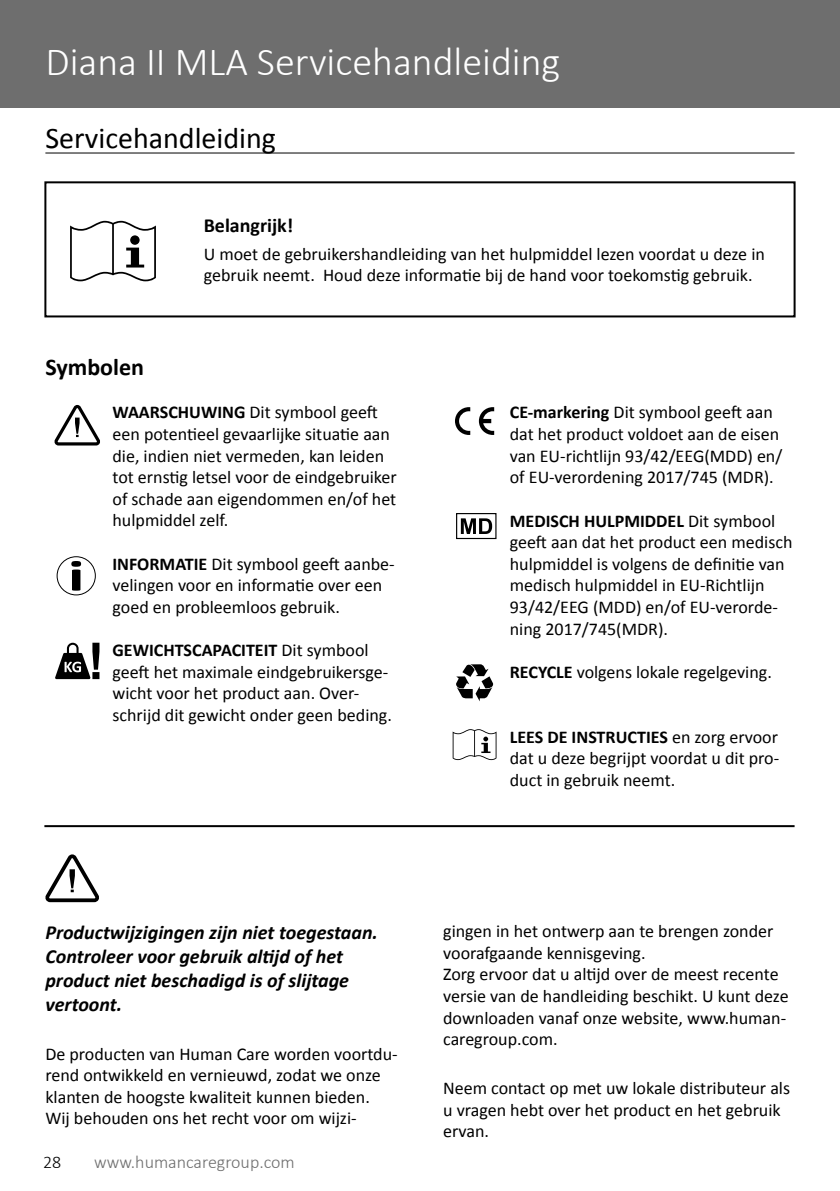
<style>
.page{position:relative;width:840px;height:1191px;background:#fff}
.page>*{position:absolute;margin:0;border:0;box-sizing:border-box;transform-origin:0 0}
.t1{font:300 40px "Calibri";color:#fff}
.t2{font:30px "Calibri";color:#000}
.t3{font:700 24px "Calibri";color:#000}
.t4{font:italic 700 20px/24px "Calibri";color:#000}
.t5{font:700 20px "Calibri";color:#000}
.t6{font:18px/21.6px "Calibri";color:#000}
.t7{font:300 18px "Calibri";color:#6e6e6e}
.t8{font:300 18px "Calibri";color:#000}
.s1{font-weight:700}
</style>
<div class="page">
<div style="left:0;top:0;width:839px;height:108px;background:#6e6e6e"></div>
<div style="left:44px;top:181px;width:751px;height:136px;border:2px solid #000"></div>
<svg style="left:71px;top:561px;width:10px;height:29px"></svg>
<div style="left:57px;top:556px;width:39px;height:39px;border:1px solid #000;border-radius:50%"></div>
<hr style="left:44px;top:825px;width:750px;height:2px;background:#000">
<div style="left:456px;top:513px;width:40px;height:26px;border:1px solid #000"></div>
<svg style="left:460px;top:518px;width:32px;height:16px"></svg>
<svg style="left:70px;top:221px;width:86px;height:60px"></svg>
<div style="left:130px;top:235px;width:9px;height:10px;background:#000;border-radius:50%"></div>
<svg style="left:452px;top:729px;width:44px;height:31px"></svg>
<svg style="left:54px;top:405px;width:46px;height:40px"></svg>
<svg style="left:45px;top:854px;width:54px;height:48px"></svg>
<svg style="left:55px;top:642px;width:44px;height:37px"></svg>
<svg style="left:455px;top:407px;width:15px;height:28px"></svg>
<svg style="left:478px;top:407px;width:16px;height:28px"></svg>
<svg style="left:456px;top:664px;width:37px;height:37px"></svg>
<hr style="left:45px;top:152px;width:749px;height:1px;background:#000">
<h1 class="t1" style="left:45px;top:37px;width:516px">Diana II MLA Servicehandleiding</h1>
<h2 class="t2" style="left:45px;top:117px;width:232px">Servicehandleiding</h2>
<p class="t5" style="left:204px;top:212px;width:91px">Belangrijk!</p>
<p class="t6" style="left:204px;top:242px;width:562px">U moet de gebruikershandleiding van het hulpmiddel lezen voordat u deze in gebruik neemt. Houd deze informatie bij de hand voor toekomstig gebruik.</p>
<h3 class="t3" style="left:45px;top:350px;width:100px">Symbolen</h3>
<p class="t6" style="left:112px;top:401px;width:285px"><span class="s1">WAARSCHUWING</span> Dit symbool geeft een potentieel gevaarlijke situatie aan die, indien niet vermeden, kan leiden tot ernstig letsel voor de eindgebruiker of schade aan eigendommen en/of het hulpmiddel zelf.</p>
<p class="t6" style="left:112px;top:552px;width:283px"><span class="s1">INFORMATIE</span> Dit symbool geeft aanbe&shy;velingen voor en informatie over een goed en probleemloos gebruik.</p>
<p class="t6" style="left:112px;top:639px;width:281px"><span class="s1">GEWICHTSCAPACITEIT</span> Dit symbool geeft het maximale eindgebruikersge&shy;wicht voor het product aan. Over&shy;schrijd dit gewicht onder geen beding.</p>
<p class="t6" style="left:509px;top:401px;width:274px"><span class="s1">CE-markering</span> Dit symbool geeft aan dat het product voldoet aan de eisen van EU-richtlijn 93/42/EEG(MDD) en/ of EU-verordening 2017/745 (MDR).</p>
<p class="t6" style="left:509px;top:509px;width:284px"><span class="s1">MEDISCH HULPMIDDEL</span> Dit symbool geeft aan dat het product een medisch hulpmiddel is volgens de definitie van medisch hulpmiddel in EU-Richtlijn 93/42/EEG (MDD) en/of EU-verorde&shy;ning 2017/745(MDR).</p>
<p class="t6" style="left:509px;top:660px;width:263px"><span class="s1">RECYCLE</span> volgens lokale regelgeving.</p>
<p class="t6" style="left:509px;top:725px;width:271px;text-align:justify"><span class="s1">LEES DE INSTRUCTIES</span> en zorg ervoor dat u deze begrijpt voordat u dit pro&shy;duct in gebruik neemt.</p>
<p class="t4" style="left:45px;top:919px;width:334px">Productwijzigingen zijn niet toegestaan.<br>Controleer voor gebruik altijd of het product niet beschadigd is of slijtage vertoont.</p>
<p class="t6" style="left:45px;top:1042px;width:353px">De producten van Human Care worden voortdu&shy;rend ontwikkeld en vernieuwd, zodat we onze klanten de hoogste kwaliteit kunnen bieden.<br>Wij behouden ons het recht voor om wijzi-</p>
<p class="t8" style="left:43px;top:1151px;width:20px">28</p>
<p class="t7" style="left:94px;top:1151px;width:202px">www.humancaregroup.com</p>
<p class="t6" style="left:443px;top:920px;width:347px">gingen in het ontwerp aan te brengen zonder voorafgaande kennisgeving.<br>Zorg ervoor dat u altijd over de meest recente versie van de handleiding beschikt. U kunt deze downloaden vanaf onze website, www.human&shy;caregroup.com.</p>
<p class="t6" style="left:443px;top:1076px;width:348px">Neem contact op met uw lokale distributeur als u vragen hebt over het product en het gebruik ervan.</p>
</div>
